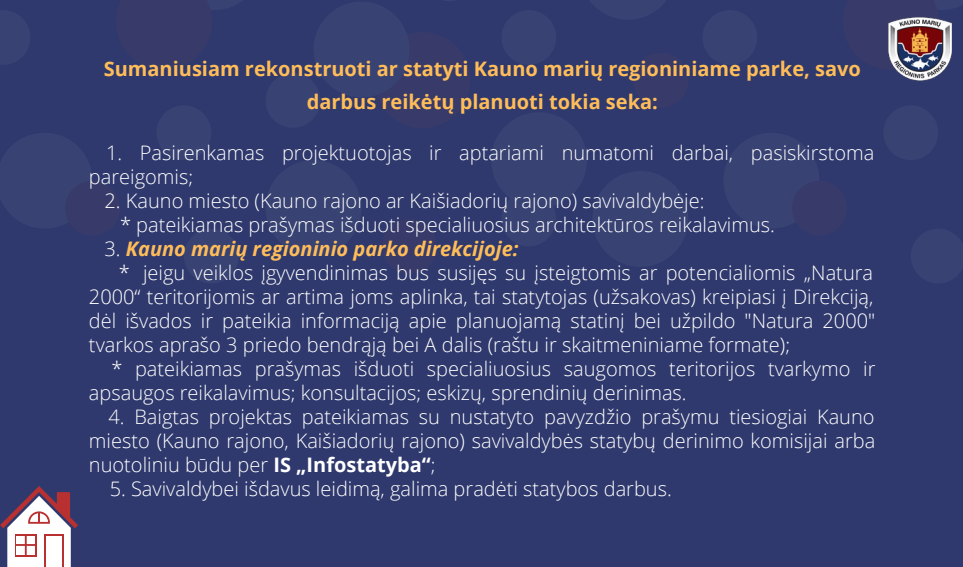
<style>
.page{position:relative;width:963px;height:567px;background:#2f396d}
.page>*{position:absolute;margin:0;border:0;box-sizing:border-box;transform-origin:0 0}
.t1{font:300 20px/24px "Open Sans";color:#fff}
.t2{font:700 20px/33.2px "Open Sans";color:#ffbd59;text-align:center}
.t3{font:italic 700 20px "Open Sans";color:#ffbd59}
.s1{font-weight:300;font-style:normal;color:#fff}
.s2{font-weight:700}
</style>
<div class="page">
<div style="left:156px;top:105px;width:55px;height:55px;background:#384273;border-radius:50%"></div>
<div style="left:65px;top:181px;width:55px;height:55px;background:#383b6a;border-radius:50%"></div>
<div style="left:184px;top:229px;width:55px;height:55px;background:#384273;border-radius:50%"></div>
<div style="left:491px;top:112px;width:96px;height:96px;background:#384273;border-radius:50%"></div>
<div style="left:265px;top:73px;width:55px;height:55px;background:#384273;border-radius:50%"></div>
<div style="left:723px;top:133px;width:96px;height:96px;background:#384273;border-radius:50%"></div>
<div style="left:265px;top:160px;width:96px;height:96px;background:#384273;border-radius:50%"></div>
<div style="left:501px;top:192px;width:55px;height:54px;background:#384273;border-radius:50%"></div>
<div style="left:883px;top:105px;width:55px;height:55px;background:#384273;border-radius:50%"></div>
<div style="left:374px;top:32px;width:96px;height:96px;background:#383b6a;border-radius:50%"></div>
<div style="left:382px;top:219px;width:55px;height:55px;background:#383b6a;border-radius:50%"></div>
<div style="left:633px;top:53px;width:55px;height:55px;background:#383b6a;border-radius:50%"></div>
<svg style="left:888px;top:22px;width:1px;height:35px"></svg>
<div style="left:792px;top:181px;width:55px;height:55px;background:#383b6a;border-radius:50%"></div>
<div style="left:313px;top:1px;width:96px;height:96px;background:#384273;border-radius:50%"></div>
<div style="left:592px;top:171px;width:96px;height:96px;background:#384273;border-radius:50%"></div>
<div style="left:501px;top:10px;width:55px;height:55px;background:#384273;border-radius:50%"></div>
<div style="left:702px;top:10px;width:55px;height:55px;background:#384273;border-radius:50%"></div>
<svg style="left:0;top:486px;width:78px;height:81px"></svg>
<img style="left:889px;top:17px;width:63px;height:63px">
<p class="t2" style="left:104px;top:52px;width:759px">Sumaniusiam rekonstruoti ar statyti Kauno marių regioniniame parke, savo darbus reikėtų planuoti tokia seka:</p>
<p class="t1" style="left:89px;top:140px;width:787px;text-indent:17px">1. Pasirenkamas projektuotojas ir aptariami numatomi darbai, pasiskirstoma pareigomis;</p>
<p class="t1" style="left:120px;top:188px;width:656px;text-indent:-16px">2. Kauno miesto (Kauno rajono ar Kaišiadorių rajono) savivaldybėje:<br>* pateikiamas prašymas išduoti specialiuosius architektūros reikalavimus.</p>
<p class="t3" style="left:105px;top:235px;width:416px"><span class="s1">3.</span> Kauno marių regioninio parko direkcijoje:</p>
<p class="t1" style="left:119px;top:260px;width:756px">* jeigu veiklos įgyvendinimas bus susijęs su įsteigtomis ar potencialiomis „Natura</p>
<p class="t1" style="left:89px;top:284px;width:786px">2000“ teritorijomis ar artima joms aplinka, tai statytojas (užsakovas) kreipiasi į Direkciją,</p>
<p class="t1" style="left:89px;top:308px;width:788px">dėl išvados ir pateikia informaciją apie planuojamą statinį bei užpildo "Natura 2000"</p>
<p class="t1" style="left:89px;top:332px;width:703px">tvarkos aprašo 3 priedo bendrąją bei A dalis (raštu ir skaitmeniniame formate);</p>
<p class="t1" style="left:111px;top:357px;width:766px">* pateikiamas prašymas išduoti specialiuosius saugomos teritorijos tvarkymo ir</p>
<p class="t1" style="left:89px;top:381px;width:599px">apsaugos reikalavimus; konsultacijos; eskizų, sprendinių derinimas.</p>
<p class="t1" style="left:89px;top:405px;width:788px;text-align:justify;text-indent:19px">4. Baigtas projektas pateikiamas su nustatyto pavyzdžio prašymu tiesiogiai Kauno miesto (Kauno rajono, Kaišiadorių rajono) savivaldybės statybų derinimo komisijai arba nuotoliniu būdu per <span class="s2">IS „Infostatyba“</span>;</p>
<p class="t1" style="left:110px;top:477px;width:564px">5. Savivaldybei išdavus leidimą, galima pradėti statybos darbus.</p>
</div>
